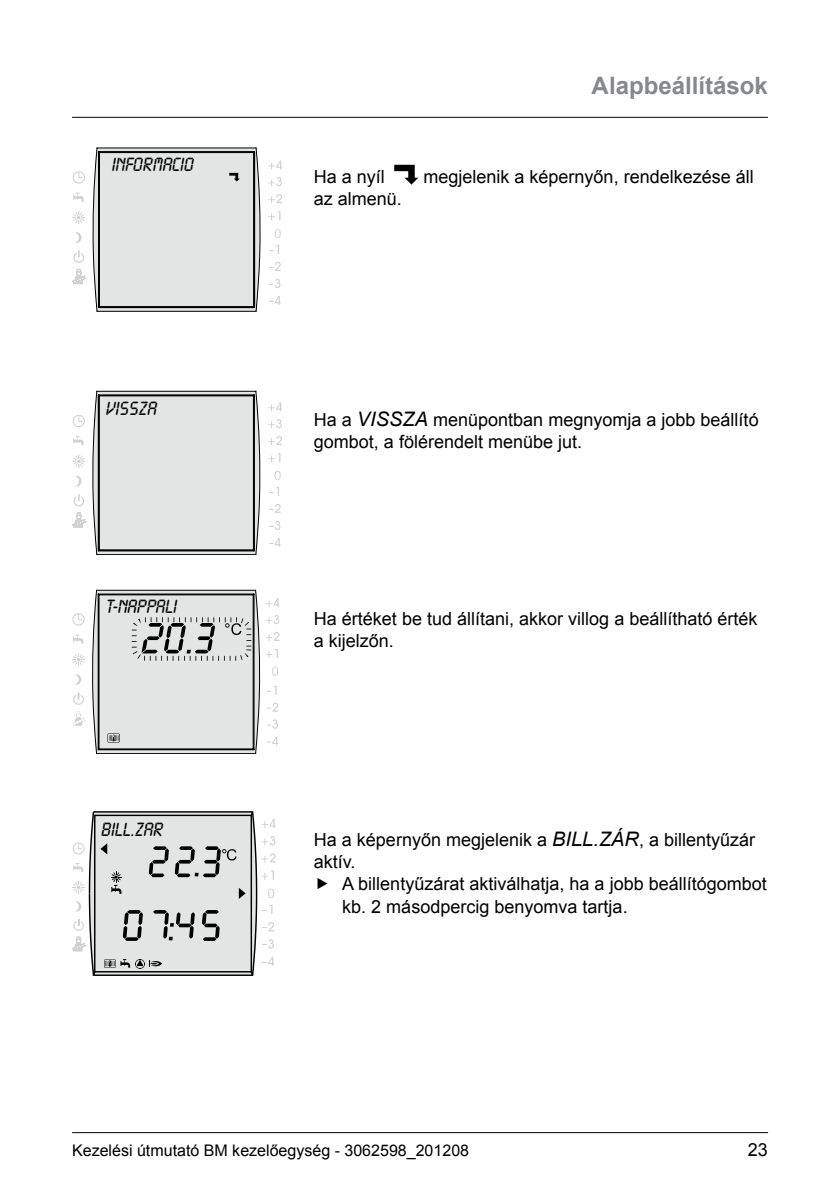
<style>
.page{position:relative;width:840px;height:1191px;background:#fff}
.page>*{position:absolute;margin:0;border:0;box-sizing:border-box;transform-origin:0 0}
.t1{font:700 24px "Arial";color:#87888a}
.t2{font:20px "Lcd D";color:#000}
.t3{font:18px/22.2px "Arial";color:#000}
.t4{font:16px "Arial";color:#000}
.s1{font-style:italic;font-size:20px}
</style>
<div class="page">
<hr style="left:72px;top:117px;width:695px;height:1px;background:#000">
<hr style="left:72px;top:1132px;width:695px;height:1px;background:#000">
<svg style="left:394px;top:165px;width:24px;height:20px"></svg>
<svg style="left:72px;top:148px;width:189px;height:164px"></svg>
<svg style="left:269px;top:262px;width:11px;height:9px"></svg>
<svg style="left:269px;top:245px;width:10px;height:9px"></svg>
<svg style="left:268px;top:177px;width:14px;height:9px"></svg>
<svg style="left:268px;top:211px;width:12px;height:9px"></svg>
<svg style="left:268px;top:160px;width:14px;height:9px"></svg>
<svg style="left:274px;top:229px;width:6px;height:9px"></svg>
<svg style="left:269px;top:296px;width:11px;height:9px"></svg>
<svg style="left:268px;top:194px;width:14px;height:9px"></svg>
<svg style="left:269px;top:279px;width:11px;height:9px"></svg>
<svg style="left:72px;top:391px;width:188px;height:164px"></svg>
<svg style="left:269px;top:504px;width:11px;height:9px"></svg>
<svg style="left:269px;top:487px;width:10px;height:9px"></svg>
<svg style="left:268px;top:419px;width:14px;height:9px"></svg>
<svg style="left:268px;top:453px;width:12px;height:9px"></svg>
<svg style="left:268px;top:402px;width:14px;height:9px"></svg>
<svg style="left:274px;top:471px;width:6px;height:9px"></svg>
<svg style="left:269px;top:538px;width:11px;height:9px"></svg>
<svg style="left:268px;top:436px;width:14px;height:9px"></svg>
<svg style="left:269px;top:521px;width:11px;height:9px"></svg>
<svg style="left:73px;top:634px;width:10px;height:9px"></svg>
<svg style="left:73px;top:692px;width:11px;height:13px"></svg>
<svg style="left:73px;top:654px;width:11px;height:11px"></svg>
<svg style="left:75px;top:674px;width:6px;height:11px"></svg>
<svg style="left:72px;top:613px;width:13px;height:12px"></svg>
<svg style="left:72px;top:711px;width:14px;height:14px"></svg>
<svg style="left:92px;top:589px;width:187px;height:165px"></svg>
<svg style="left:72px;top:811px;width:203px;height:164px"></svg>
<p class="t2" style="left:111px;top:155px;width:84px">INFORMACIO</p>
<p class="t2" style="left:105px;top:398px;width:53px">VISSZA</p>
<p class="t2" style="left:105px;top:596px;width:73px">T-NAPPALI</p>
<p class="t2" style="left:100px;top:819px;width:63px">BILL.ZAR</p>
<h1 class="t1" style="left:591px;top:70px;width:178px">Alapbeállítások</h1>
<p class="t3" style="left:314px;top:165px;width:73px">Ha a nyíl</p>
<p class="t3" style="left:423px;top:165px;width:332px">megjelenik a képernyőn, rendelkezése áll</p>
<p class="t3" style="left:314px;top:187px;width:90px">az almenü.</p>
<p class="t3" style="left:314px;top:409px;width:446px">Ha a <span class="s1">VISSZA</span> menüpontban megnyomja a jobb beállító gombot, a fölérendelt menübe jut.</p>
<p class="t3" style="left:314px;top:608px;width:445px">Ha értéket be tud állítani, akkor villog a beállítható érték a kijelzőn.</p>
<p class="t3" style="left:314px;top:829px;width:442px">Ha a képernyőn megjelenik a <span class="s1">BILL.ZÁR</span>, a billentyűzár aktív.</p>
<p class="t3" style="left:342px;top:873px;width:426px">A billentyűzárat aktiválhatja, ha a jobb beállítógombot kb. 2 másodpercig benyomva tartja.</p>
<p class="t4" style="left:72px;top:1139px;width:398px">Kezelési útmutató BM kezelőegység - 3062598_201208</p>
<p class="t3" style="left:747px;top:1138px;width:22px">23</p>
</div>
